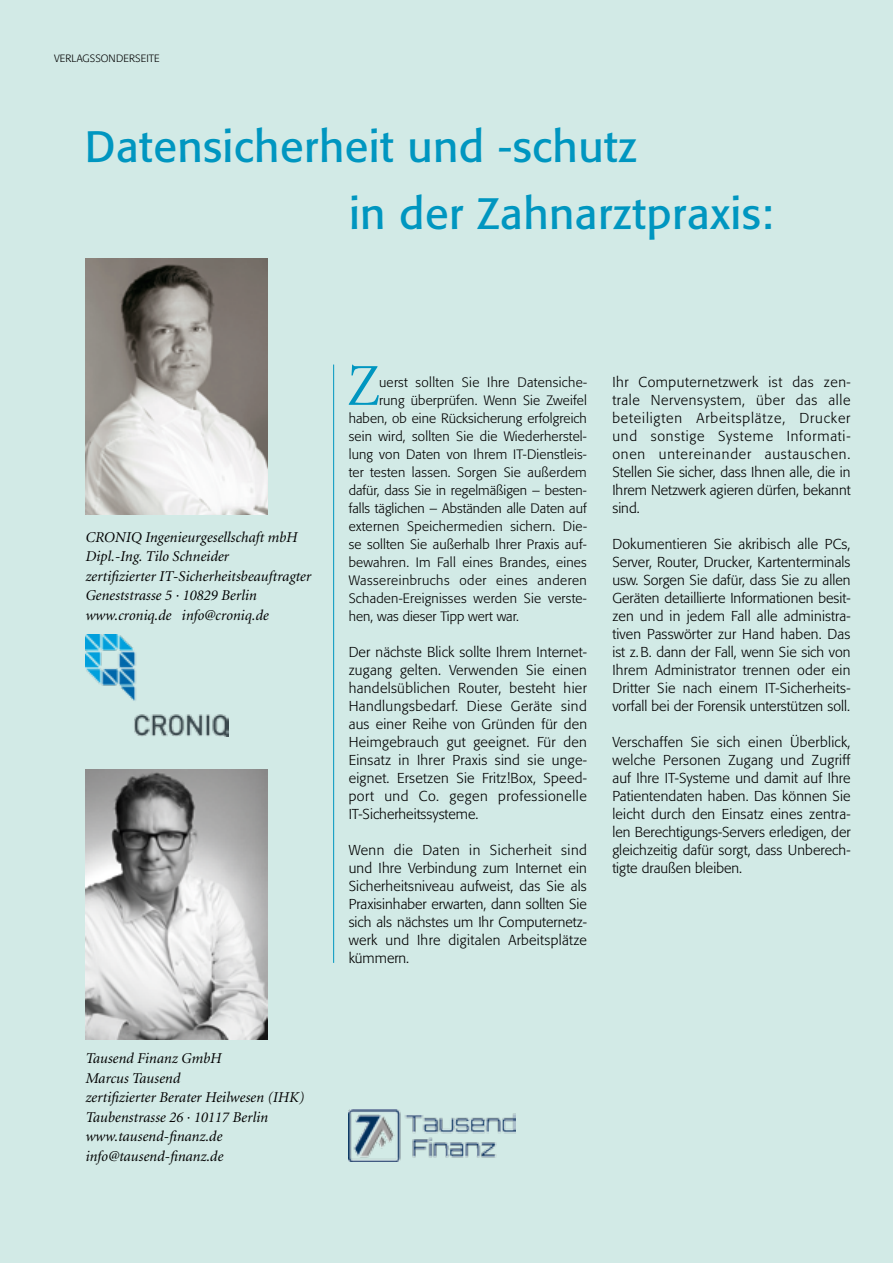
<style>
.page{position:relative;width:893px;height:1263px;background:#d2eae6}
.page>*{position:absolute;margin:0;border:0;box-sizing:border-box;transform-origin:0 0}
.t1{font:59.55px "Minion";color:#0096c0;scale:.9 1}
.t2{font:43.5px/67.5px "Formata";letter-spacing:.01em;color:#0096c0}
.t3{font:italic 15px/19.5px "Minion";color:#000}
.t4{font:300 14.25px/18px "Formata";color:#000;text-align:justify}
.t5{font:300 13.5px "Formata";letter-spacing:.015em;color:#000}
.t6{font:300 13.5px "Formata";letter-spacing:.035em;color:#000}
.t7{font:300 10.5px "Formata";letter-spacing:.01em;color:#000}
</style>
<div class="page">
<img style="left:348px;top:1110px;width:167px;height:51px">
<img style="left:85px;top:259px;width:183px;height:256px">
<img style="left:85px;top:770px;width:183px;height:270px">
<hr style="left:333px;top:365px;width:1px;height:598px;background:#0096c0">
<img style="left:85px;top:635px;width:144px;height:101px">
<p class="t7" style="left:54px;top:52px;width:107px">VERLAGSSONDERSEITE</p>
<h2 class="t2" style="left:349px;top:112px;width:426px;text-indent:-264px">Datensicherheit und -schutz<br>in der Zahnarztpraxis:</h2>
<p class="t3" style="left:85px;top:528px;width:227px">CRONIQ Ingenieurgesellschaft mbH Dipl.-Ing. Tilo Schneider<br>zertifizierter IT-Sicherheitsbeauftragter Geneststrasse 5 · 10829 Berlin www.croniq.de info@croniq.de</p>
<p class="t3" style="left:85px;top:1049px;width:220px">Tausend Finanz GmbH<br>Marcus Tausend<br>zertifizierter Berater Heilwesen (IHK)<br>Taubenstrasse 26 · 10117 Berlin www.tausend-finanz.de info@tausend-finanz.de</p>
<h1 class="t1" style="left:347px;top:356px;width:37px">Z</h1>
<p class="t5" style="left:379px;top:374px;width:210px">uerst sollten Sie Ihre Datensiche-</p>
<p class="t5" style="left:379px;top:392px;width:209px">rung überprüfen. Wenn Sie Zweifel</p>
<p class="t5" style="left:349px;top:410px;width:240px">haben, ob eine Rücksicherung erfolgreich</p>
<p class="t5" style="left:349px;top:428px;width:240px">sein wird, sollten Sie die Wiederherstel-</p>
<p class="t5" style="left:349px;top:446px;width:240px">lung von Daten von Ihrem IT-Dienstleis-</p>
<p class="t5" style="left:349px;top:464px;width:240px">ter testen lassen. Sorgen Sie außerdem</p>
<p class="t5" style="left:349px;top:482px;width:239px">dafür, dass Sie in regelmäßigen – besten-</p>
<p class="t5" style="left:349px;top:500px;width:239px">falls täglichen – Abständen alle Daten auf</p>
<p class="t5" style="left:349px;top:518px;width:240px">externen Speichermedien sichern. Die-</p>
<p class="t5" style="left:349px;top:536px;width:240px">se sollten Sie außerhalb Ihrer Praxis auf-</p>
<p class="t5" style="left:349px;top:554px;width:240px">bewahren. Im Fall eines Brandes, eines</p>
<p class="t6" style="left:349px;top:572px;width:240px">Wassereinbruchs oder eines anderen</p>
<p class="t5" style="left:349px;top:590px;width:240px">Schaden-Ereignisses werden Sie verste-</p>
<p class="t5" style="left:349px;top:608px;width:172px">hen, was dieser Tipp wert war.</p>
<p class="t4" style="left:349px;top:643px;width:240px">Der nächste Blick sollte Ihrem Internet&shy;zugang gelten. Verwenden Sie einen handelsüblichen Router, besteht hier Handlungsbedarf. Diese Geräte sind aus einer Reihe von Gründen für den Heimgebrauch gut geeignet. Für den Einsatz in Ihrer Praxis sind sie unge&shy;eignet. Ersetzen Sie Fritz!Box, Speed&shy;port und Co. gegen professionelle IT-Sicherheitssysteme.</p>
<p class="t4" style="left:349px;top:841px;width:240px">Wenn die Daten in Sicherheit sind und Ihre Verbindung zum Internet ein Sicherheitsniveau aufweist, das Sie als Praxisinhaber erwarten, dann sollten Sie sich als nächstes um Ihr Computernetz&shy;werk und Ihre digitalen Arbeitsplätze kümmern.</p>
<p class="t4" style="left:612px;top:373px;width:240px">Ihr Computernetzwerk ist das zen&shy;trale Nervensystem, über das alle beteiligten Arbeitsplätze, Drucker und sonstige Systeme Informati&shy;onen untereinander austauschen.<br>Stellen Sie sicher, dass Ihnen alle, die in Ihrem Netzwerk agieren dürfen, bekannt sind.</p>
<p class="t4" style="left:612px;top:535px;width:240px">Dokumentieren Sie akribisch alle PCs, Server, Router, Drucker, Kartenterminals usw. Sorgen Sie dafür, dass Sie zu allen Geräten detaillierte Informationen besit&shy;zen und in jedem Fall alle administra&shy;tiven Passwörter zur Hand haben. Das ist z.B. dann der Fall, wenn Sie sich von Ihrem Administrator trennen oder ein Dritter Sie nach einem IT-Sicherheits&shy;vorfall bei der Forensik unterstützen soll.</p>
<p class="t4" style="left:612px;top:733px;width:240px">Verschaffen Sie sich einen Überblick, welche Personen Zugang und Zugriff auf Ihre IT-Systeme und damit auf Ihre Patientendaten haben. Das können Sie leicht durch den Einsatz eines zentra&shy;len Berechtigungs-Servers erledigen, der gleichzeitig dafür sorgt, dass Unberech&shy;tigte draußen bleiben.</p>
</div>
